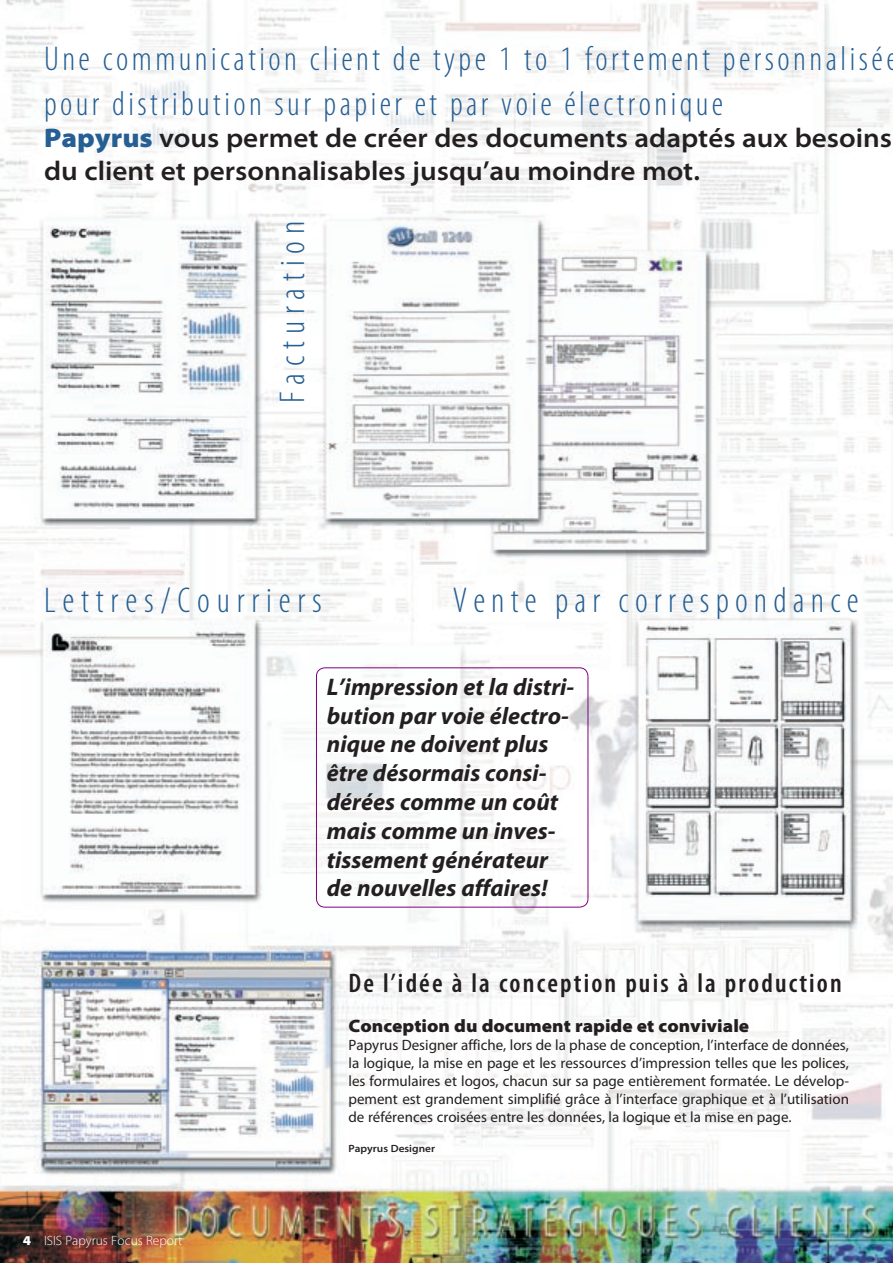
<style>
.page{position:relative;width:893px;height:1263px;background:#fff}
.page>*{position:absolute;margin:0;border:0;box-sizing:border-box;transform-origin:0 0}
.t1{font:300 condensed 36px "Myriad Pro";letter-spacing:.19em;color:#265f93}
.t2{font:300 condensed 36px "Myriad Pro";letter-spacing:.17em;color:#265f93}
.t3{font:300 condensed 34.5px/45px "Myriad Pro";letter-spacing:.1em;color:#265f93}
.t4{font:600 semi-expanded 27px/32.4px "Myriad Pro";color:#231f20}
.t5{font:600 condensed 27px "Myriad Pro";letter-spacing:.08em;color:#231f20}
.t6{font:italic 700 24px/28.8px "Myriad Pro";color:#231f20}
.t7{font:900 semi-expanded 18px "Myriad Pro";color:#231f20}
.t8{font:15px/18px "Myriad Pro";color:#231f20;text-align:justify}
.t9{font:300 13.5px "Myriad Pro";color:#fff}
.t10{font:600 semi-expanded 10.5px "Myriad Pro";color:#231f20}
.s1{font-weight:900;color:#265f93}
.s2{font-weight:900;font-stretch:semi-expanded}
</style>
<div class="page">
<img style="left:0;top:0;width:893px;height:1263px">
<div style="left:316px;top:667px;width:272px;height:240px;border:1px solid #800080;border-radius:9px"></div>
<h2 class="t3" style="left:44px;top:37px;width:855px">Une communication client de type 1 to 1 fortement personnalisée pour distribution sur papier et par voie électronique</h2>
<h3 class="t4" style="left:44px;top:122px;width:850px"><span class="s1">Papyrus</span> vous permet de créer des documents adaptés aux besoins du client et personnalisables jusqu’au moindre mot.</h3>
<h1 class="t1" style="left:273px;top:403px;width:184px;rotate:-90deg">Facturation</h1>
<h1 class="t1" style="left:44px;top:581px;width:279px">Lettres/Courriers</h1>
<h1 class="t2" style="left:453px;top:581px;width:407px">Vente par correspondance</h1>
<h3 class="t6" style="left:327px;top:673px;width:249px">L’impression et la distri&shy;bution par voie électro&shy;nique ne doivent plus être désormais consi&shy;dérées comme un coût mais comme un inves&shy;tissement générateur de nouvelles affaires!</h3>
<p class="t9" style="left:23px;top:1233px;width:161px"><span class="s2">4</span> ISIS Papyrus Focus Report</p>
<h3 class="t5" style="left:348px;top:968px;width:495px">De l’idée à la conception puis à la production</h3>
<p class="t7" style="left:348px;top:1015px;width:402px">Conception du document rapide et conviviale</p>
<p class="t8" style="left:348px;top:1036px;width:502px">Papyrus Designer affiche, lors de la phase de conception, l’interface de données, la logique, la mise en page et les ressources d’impression telles que les polices, les formulaires et logos, chacun sur sa page entièrement formatée. Le dévelop&shy;pement est grandement simplifié grâce à l’interface graphique et à l’utilisation de références croisées entre les données, la logique et la mise en page.</p>
<p class="t10" style="left:348px;top:1143px;width:88px">Papyrus Designer</p>
</div>
